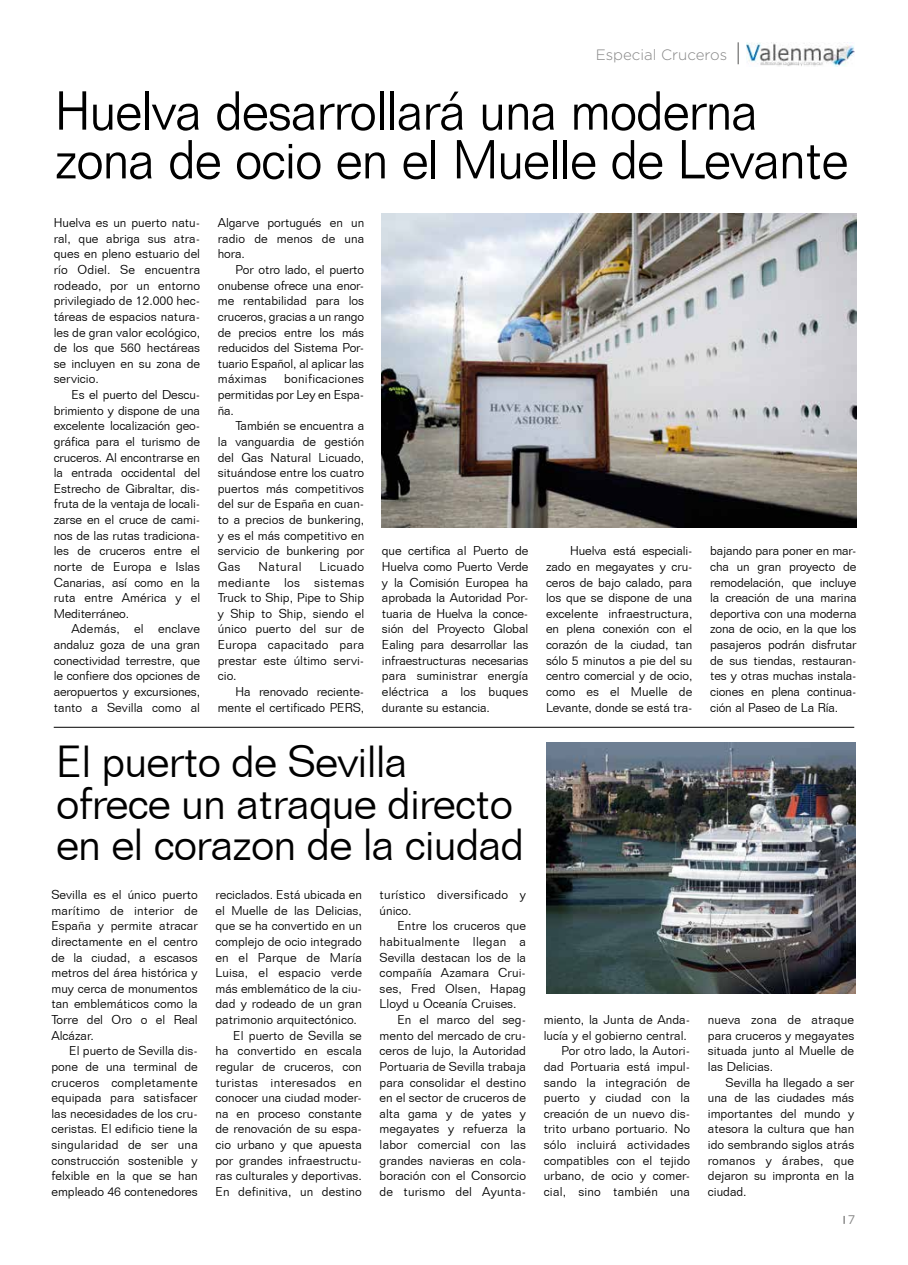
<style>
.page{position:relative;width:908px;height:1265px;background:#fff}
.page>*{position:absolute;margin:0;border:0;box-sizing:border-box;transform-origin:0 0}
.t1{font:300 53.75px/48.8px "Folio BT";letter-spacing:-.02em;color:#000;scale:.95 1}
.t2{font:300 43.75px/41.2px "Folio BT";letter-spacing:-.02em;color:#000}
.t3{font:300 15px "Gotham";color:#878787}
.t4{font:300 12.5px/15.6px "Folio BT";color:#000;text-align:justify}
.t5{font:300 12.5px "Folio BT";letter-spacing:.02em;color:#000}
.t6{font:300 12.5px "Folio BT";letter-spacing:.03em;color:#000}
.t7{font:12.5px "Gotham";color:#878787}
</style>
<div class="page">
<svg style="left:737px;top:42px;width:1px;height:22px"></svg>
<img style="left:746px;top:43px;width:108px;height:24px">
<img style="left:382px;top:213px;width:474px;height:314px">
<hr style="left:54px;top:727px;width:799px;height:1px;background:#000">
<img style="left:546px;top:743px;width:309px;height:251px">
<p class="t3" style="left:595px;top:45px;width:133px">Especial Cruceros</p>
<h1 class="t1" style="left:55px;top:86px;width:836px">Huelva desarrollará una moderna zona de ocio en el Muelle de Levante</h1>
<p class="t4" style="left:54px;top:215px;width:148px">Huelva es un puerto natu&shy;ral, que abriga sus atra&shy;ques en pleno estuario del río Odiel. Se encuentra rodeado, por un entorno privilegiado de 12.000 hec&shy;táreas de espacios natura&shy;les de gran valor ecológico, de los que 560 hectáreas se incluyen en su zona de servicio.</p>
<p class="t4" style="left:54px;top:387px;width:148px;text-indent:18px">Es el puerto del Descu&shy;brimiento y dispone de una excelente localización geo&shy;gráfica para el turismo de cruceros. Al encontrarse en la entrada occidental del Estrecho de Gibraltar, dis&shy;fruta de la ventaja de locali&shy;zarse en el cruce de cami&shy;nos de las rutas tradiciona&shy;les de cruceros entre el norte de Europa e Islas Canarias, así como en la ruta entre América y el Mediterráneo.</p>
<p class="t4" style="left:54px;top:621px;width:148px;text-indent:18px">Además, el enclave andaluz goza de una gran conectividad terrestre, que le confiere dos opciones de aeropuertos y excursiones, tanto a Sevilla como al</p>
<p class="t4" style="left:218px;top:215px;width:148px">Algarve portugués en un radio de menos de una hora.</p>
<p class="t4" style="left:218px;top:262px;width:148px;text-indent:18px">Por otro lado, el puerto onubense ofrece una enor&shy;me rentabilidad para los cruceros, gracias a un rango de precios entre los más reducidos del Sistema Por&shy;tuario Español, al aplicar las máximas</p>
<p class="t4" style="left:218px;top:371px;width:148px;text-indent:66px">bonificaciones permitidas por Ley en Espa&shy;ña.</p>
<p class="t4" style="left:218px;top:418px;width:148px;text-indent:18px">También se encuentra a la vanguardia de gestión del Gas Natural Licuado, situándose entre los cuatro puertos más competitivos del sur de España en cuan&shy;to a precios de bunkering, y es el más competitivo en servicio de bunkering por Gas</p>
<p class="t4" style="left:218px;top:559px;width:148px;text-indent:102px">Licuado mediante los sistemas Truck to Ship, Pipe to Ship y Ship to Ship, siendo el único puerto del sur de Europa capacitado para prestar este último servi&shy;cio.</p>
<p class="t4" style="left:218px;top:684px;width:148px;text-align:right">Ha renovado reciente&shy;mente el certificado PERS,</p>
<p class="t6" style="left:258px;top:559px;width:44px">Natural</p>
<p class="t4" style="left:382px;top:543px;width:148px">que certifica al Puerto de Huelva como Puerto Verde y la Comisión Europea ha aprobada la Autoridad Por&shy;tuaria de Huelva la conce&shy;sión del Proyecto Global Ealing para desarrollar las infraestructuras necesarias para suministrar energía eléctrica a los buques durante su estancia.</p>
<p class="t4" style="left:546px;top:543px;width:148px;text-indent:24px">Huelva está especiali&shy;zado en megayates y cru&shy;ceros de bajo calado, para los que se dispone de una excelente infraestructura, en plena conexión con el corazón de la ciudad, tan sólo 5 minutos a pie del su centro comercial y de ocio, como es el Muelle de Levante, donde se está tra-</p>
<p class="t4" style="left:709px;top:543px;width:148px">bajando para poner en mar&shy;cha un gran proyecto de remodelación, que incluye la creación de una marina deportiva con una moderna zona de ocio, en la que los pasajeros podrán disfrutar de sus tiendas, restauran&shy;tes y otras muchas instala&shy;ciones en plena continua&shy;ción al Paseo de La Ría.</p>
<h2 class="t2" style="left:56px;top:741px;width:469px">El puerto de Sevilla ofrece un atraque directo en el corazon de la ciudad</h2>
<p class="t4" style="left:51px;top:887px;width:148px">Sevilla es el único puerto marítimo de interior de España y permite atracar directamente en el centro de la ciudad, a escasos metros del área histórica y muy cerca de monumentos tan emblemáticos como la Torre del Oro o el Real Alcázar.</p>
<p class="t4" style="left:51px;top:1043px;width:148px;text-indent:18px">El puerto de Sevilla dis&shy;pone de una terminal de cruceros completamente equipada para satisfacer las necesidades de los cru&shy;ceristas. El edificio tiene la singularidad de ser una construcción sostenible y felxible en la que se han empleado 46 contenedores</p>
<p class="t4" style="left:215px;top:887px;width:148px">reciclados. Está ubicada en</p>
<p class="t4" style="left:215px;top:902px;width:148px">el Muelle de las Delicias,</p>
<p class="t4" style="left:215px;top:918px;width:148px">que se ha convertido en un</p>
<p class="t4" style="left:215px;top:934px;width:148px">complejo de ocio integrado</p>
<p class="t4" style="left:215px;top:949px;width:148px">en el Parque de María</p>
<p class="t4" style="left:215px;top:965px;width:148px">Luisa, el espacio verde</p>
<p class="t4" style="left:215px;top:980px;width:148px">más emblemático de la ciu-</p>
<p class="t4" style="left:215px;top:996px;width:148px">dad y rodeado de un gran</p>
<p class="t4" style="left:215px;top:1012px;width:143px">patrimonio arquitectónico.</p>
<p class="t4" style="left:233px;top:1027px;width:130px">El puerto de Sevilla se</p>
<p class="t4" style="left:215px;top:1043px;width:148px">ha convertido en escala</p>
<p class="t4" style="left:215px;top:1059px;width:148px">regular de cruceros, con</p>
<p class="t5" style="left:215px;top:1074px;width:148px">turistas interesados en</p>
<p class="t4" style="left:215px;top:1090px;width:148px">conocer una ciudad moder-</p>
<p class="t4" style="left:215px;top:1105px;width:148px">na en proceso constante</p>
<p class="t4" style="left:215px;top:1121px;width:148px">de renovación de su espa-</p>
<p class="t4" style="left:215px;top:1137px;width:148px">cio urbano y que apuesta</p>
<p class="t4" style="left:215px;top:1152px;width:148px">por grandes infraestructu-</p>
<p class="t4" style="left:215px;top:1168px;width:148px">ras culturales y deportivas.</p>
<p class="t4" style="left:215px;top:1184px;width:148px">En definitiva, un destino</p>
<p class="t4" style="left:379px;top:887px;width:148px">turístico diversificado y único.</p>
<p class="t4" style="left:397px;top:918px;width:130px">Entre los cruceros que</p>
<p class="t5" style="left:379px;top:934px;width:148px">habitualmente llegan a</p>
<p class="t4" style="left:379px;top:949px;width:148px">Sevilla destacan los de la</p>
<p class="t4" style="left:379px;top:965px;width:148px">compañía Azamara Crui-</p>
<p class="t4" style="left:379px;top:980px;width:148px">ses, Fred Olsen, Hapag</p>
<p class="t4" style="left:379px;top:996px;width:138px">Lloyd u Oceanía Cruises.</p>
<p class="t4" style="left:397px;top:1012px;width:130px">En el marco del seg-</p>
<p class="t4" style="left:379px;top:1027px;width:148px">mento del mercado de cru-</p>
<p class="t4" style="left:379px;top:1043px;width:148px">ceros de lujo, la Autoridad</p>
<p class="t4" style="left:379px;top:1059px;width:148px">Portuaria de Sevilla trabaja</p>
<p class="t4" style="left:379px;top:1074px;width:148px">para consolidar el destino</p>
<p class="t4" style="left:379px;top:1090px;width:148px">en el sector de cruceros de</p>
<p class="t4" style="left:379px;top:1105px;width:148px">alta gama y de yates y</p>
<p class="t4" style="left:379px;top:1121px;width:148px">megayates y refuerza la</p>
<p class="t4" style="left:379px;top:1137px;width:148px">labor comercial con las</p>
<p class="t4" style="left:379px;top:1152px;width:148px">grandes navieras en cola-</p>
<p class="t4" style="left:379px;top:1168px;width:148px">boración con el Consorcio</p>
<p class="t4" style="left:379px;top:1184px;width:148px">de turismo del Ayunta-</p>
<p class="t4" style="left:543px;top:1012px;width:148px;text-align:right">miento, la Junta de Anda&shy;lucía y el gobierno central.<br>Por otro lado, la Autori&shy;dad Portuaria está impul&shy;sando la integración de puerto y ciudad con la creación de un nuevo dis&shy;trito urbano portuario. No sólo incluirá actividades compatibles con el tejido urbano, de ocio y comer&shy;cial, sino también una</p>
<p class="t4" style="left:707px;top:1012px;width:148px">nueva zona de atraque para cruceros y megayates situada junto al Muelle de las Delicias.</p>
<p class="t4" style="left:707px;top:1074px;width:148px;text-indent:18px">Sevilla ha llegado a ser una de las ciudades más importantes del mundo y atesora la cultura que han ido sembrando siglos atrás romanos y árabes, que dejaron su impronta en la ciudad.</p>
<p class="t7" style="left:847px;top:1212px;width:9px">7</p>
</div>
